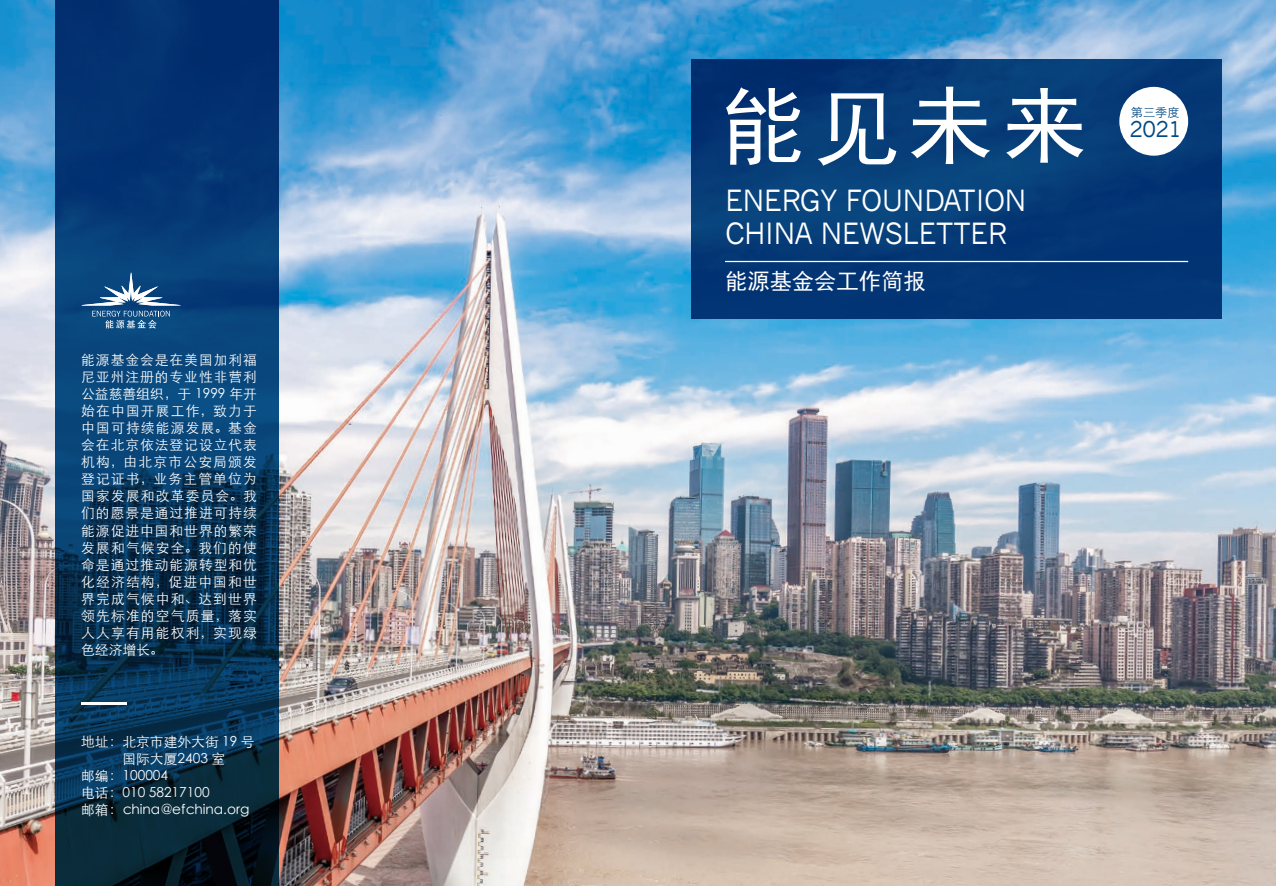
<style>
.page{position:relative;width:1276px;height:886px;background:#fff}
.page>*{position:absolute;margin:0;border:0;box-sizing:border-box;transform-origin:0 0}
.t1{font:85.38px "Sim Hei";color:#fff}
.t2{font:29.12px/32.6px "News Gothic";letter-spacing:-.025em;color:#fff}
.t3{font:22.25px "Sim Hei";color:#fff}
.t4{font:21.62px "News Gothic";color:#004982}
.t5{font:13.75px/17.1px "ST Xihei";color:#fff;text-align:justify}
.t6{font:12.25px "ST Xihei";color:#004982}
</style>
<div class="page">
<img style="left:0;top:0;width:1276px;height:886px">
<svg style="left:691px;top:59px;width:530px;height:259px;background:#053976"></svg>
<hr style="left:725px;top:261px;width:463px;height:1px;background:#fff">
<svg style="left:56px;top:0;width:223px;height:886px;background:#063561"></svg>
<hr style="left:81px;top:702px;width:45px;height:3px;background:#fff">
<svg style="left:81px;top:272px;width:100px;height:34px"></svg>
<svg style="left:82px;top:273px;width:98px;height:56px;background:#346694"></svg>
<div style="left:1119px;top:87px;width:69px;height:69px;background:#fff;border-radius:50%"></div>
<p class="t5" style="left:81px;top:350px;width:177px">能源基金会是在美国加利福尼亚州注册的专业性非营利公益慈善组织，于 1999 年开始在中国开展工作，致力于中国可持续能源发展。基金会在北京依法登记设立代表机构，由北京市公安局颁发登记证书，业务主管单位为国家发展和改革委员会。我们的愿景是通过推进可持续能源促进中国和世界的繁荣发展和气候安全。我们的使命是通过推动能源转型和优化经济结构，促进中国和世界完成气候中和、达到世界领先标准的空气质量，落实人人享有用能权利，实现绿色经济增长。</p>
<p class="t5" style="left:81px;top:732px;width:175px">地址：北京市建外大街 19 号</p>
<p class="t5" style="left:122px;top:749px;width:104px">国际大厦2403 室</p>
<p class="t5" style="left:81px;top:766px;width:88px">邮编：100004</p>
<p class="t5" style="left:81px;top:783px;width:130px">电话：010 58217100</p>
<p class="t5" style="left:81px;top:800px;width:170px">邮箱：china@efchina.org</p>
<h1 class="t1" style="left:720px;top:83px;width:369px">能见未来</h1>
<h2 class="t2" style="left:725px;top:184px;width:303px">ENERGY FOUNDATION<br>CHINA NEWSLETTER</h2>
<h3 class="t3" style="left:725px;top:270px;width:202px">能源基金会工作简报</h3>
<p class="t6" style="left:1130px;top:102px;width:50px">第三季度</p>
<h3 class="t4" style="left:1129px;top:116px;width:54px">2021</h3>
</div>
